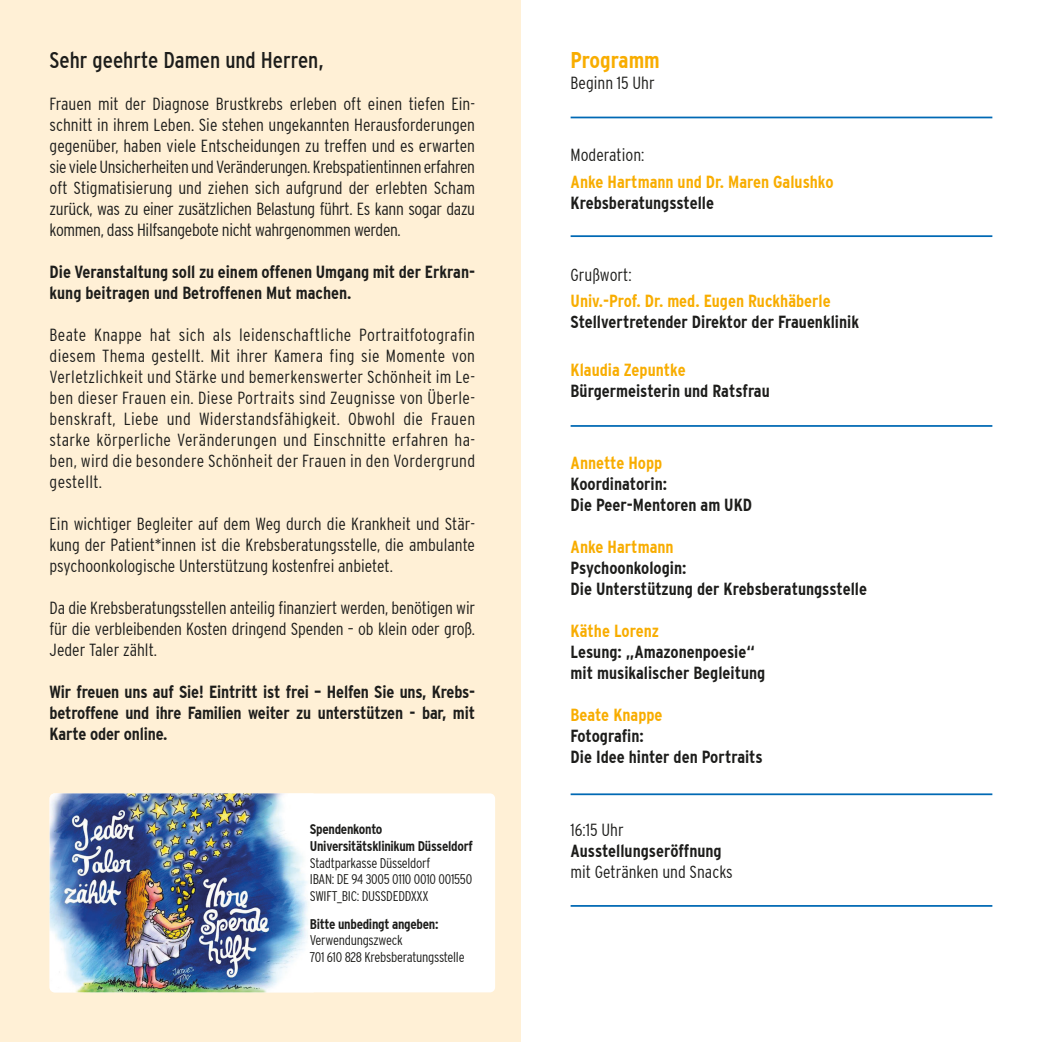
<style>
.page{position:relative;width:1042px;height:1042px;background:#fff}
.page>*{position:absolute;margin:0;border:0;box-sizing:border-box;transform-origin:0 0}
._01_Headline{font:condensed 22.75px "Interstate";color:#1d1d1b}
._01_Headline_gelb{font:700 condensed 22.75px "Interstate";color:#f8ad00}
._04_Fließtext{font:300 condensed 17.5px/21px "Interstate";letter-spacing:-.005em;color:#1d1d1b;text-align:justify}
.Tabelle{font:700 condensed 17.5px/21px "Interstate";color:#1d1d1b}
._04_Fließtext-2{font:700 condensed 17.5px/21px "Interstate";letter-spacing:-.005em;color:#1d1d1b}
.Tabelle-2{font:700 condensed 17.5px/21px "Interstate";color:#f8ad00}
.Tabelle-3{font:300 condensed 17.5px "Interstate";color:#1d1d1b}
._04_Fließtext-3{font:300 condensed 14px "Interstate";letter-spacing:-.02em;color:#1d1d1b}
._04_Fließtext_bold{font:700 condensed 14px "Interstate";letter-spacing:-.02em;color:#1d1d1b}
.s1{color:#1d1d1b}
.s2{font-weight:300;color:#1d1d1b}
.s3{color:#f8ad00}
</style>
<div class="page">
<div style="left:0;top:0;width:521px;height:1042px;background:#fff0d6"></div>
<div style="left:50px;top:793px;width:445px;height:199px;background:#fff;border-radius:5px"></div>
<img style="left:50px;top:793px;width:264px;height:199px">
<hr style="left:570px;top:235px;width:422px;height:2px;background:#0069b4">
<hr style="left:570px;top:425px;width:422px;height:2px;background:#0069b4">
<hr style="left:570px;top:905px;width:422px;height:2px;background:#0069b4">
<hr style="left:570px;top:793px;width:422px;height:2px;background:#0069b4">
<hr style="left:570px;top:117px;width:422px;height:1px;background:#0069b4">
<p class="_01_Headline" style="left:50px;top:47px;width:276px">Sehr geehrte Damen und Herren,</p>
<p class="_04_Fließtext" style="left:50px;top:93px;width:427px">Frauen mit der Diagnose Brustkrebs erleben oft einen tiefen Ein&shy;schnitt in ihrem Leben. Sie stehen ungekannten Herausforderungen gegenüber, haben viele Entscheidungen zu treffen und es erwarten sie viele Unsicherheiten und Veränderungen. Krebspatientinnen erfahren oft Stigmatisierung und ziehen sich aufgrund der erlebten Scham zurück, was zu einer zusätzlichen Belastung führt. Es kann sogar dazu kommen, dass Hilfsangebote nicht wahrgenommen werden.</p>
<p class="_04_Fließtext-2" style="left:50px;top:261px;width:427px">Die Veranstaltung soll zu einem offenen Umgang mit der Erkran&shy;kung beitragen und Betroffenen Mut machen.</p>
<p class="_04_Fließtext" style="left:50px;top:324px;width:427px">Beate Knappe hat sich als leidenschaftliche Portraitfotografin diesem Thema gestellt. Mit ihrer Kamera fing sie Momente von Verletzlichkeit und Stärke und bemerkenswerter Schönheit im Le&shy;ben dieser Frauen ein. Diese Portraits sind Zeugnisse von Überle&shy;benskraft, Liebe und Widerstandsfähigkeit. Obwohl die Frauen starke körperliche Veränderungen und Einschnitte erfahren ha&shy;ben, wird die besondere Schönheit der Frauen in den Vordergrund gestellt.</p>
<p class="_04_Fließtext" style="left:50px;top:513px;width:427px">Ein wichtiger Begleiter auf dem Weg durch die Krankheit und Stär&shy;kung der Patient*innen ist die Krebsberatungsstelle, die ambulante psychoonkologische Unterstützung kostenfrei anbietet.</p>
<p class="_04_Fließtext" style="left:50px;top:597px;width:427px">Da die Krebsberatungsstellen anteilig finanziert werden, benötigen wir für die verbleibenden Kosten dringend Spenden – ob klein oder groß.<br>Jeder Taler zählt.</p>
<p class="_04_Fließtext-2" style="left:50px;top:681px;width:427px;text-align:justify">Wir freuen uns auf Sie! Eintritt ist frei – Helfen Sie uns, Krebs&shy;betroffene und ihre Familien weiter zu unterstützen - bar, mit Karte oder online.</p>
<p class="_04_Fließtext_bold" style="left:310px;top:821px;width:74px">Spendenkonto</p>
<p class="_04_Fließtext_bold" style="left:310px;top:838px;width:165px">Universitätsklinikum Düsseldorf</p>
<p class="_04_Fließtext-3" style="left:310px;top:855px;width:122px">Stadtparkasse Düsseldorf</p>
<p class="_04_Fließtext-3" style="left:310px;top:871px;width:164px">IBAN: DE 94 3005 0110 0010 001550</p>
<p class="_04_Fließtext-3" style="left:310px;top:888px;width:120px">SWIFT_BIC: DUSSDEDDXXX</p>
<p class="_04_Fließtext_bold" style="left:310px;top:916px;width:130px">Bitte unbedingt angeben:</p>
<p class="_04_Fließtext-3" style="left:310px;top:932px;width:94px">Verwendungszweck</p>
<p class="_04_Fließtext-3" style="left:310px;top:949px;width:156px">701 610 828 Krebsberatungsstelle</p>
<p class="_01_Headline_gelb" style="left:570px;top:47px;width:91px">Programm</p>
<p class="Tabelle-3" style="left:570px;top:73px;width:86px">Beginn 15 Uhr</p>
<p class="Tabelle-3" style="left:570px;top:145px;width:75px">Moderation:</p>
<p class="Tabelle-2" style="left:570px;top:171px;width:264px">Anke Hartmann und Dr. Maren Galushko<br><span class="s1">Krebsberatungsstelle</span></p>
<p class="Tabelle-2" style="left:570px;top:262px;width:262px;line-height:26.2px"><span class="s2">Grußwort:<br></span>Univ.-Prof. Dr. med. Eugen Ruckhäberle</p>
<p class="Tabelle" style="left:570px;top:311px;width:290px">Stellvertretender Direktor der Frauenklinik</p>
<p class="Tabelle" style="left:570px;top:359px;width:201px"><span class="s3">Klaudia Zepuntke<br></span>Bürgermeisterin und Ratsfrau</p>
<p class="Tabelle" style="left:570px;top:452px;width:183px"><span class="s3">Annette Hopp<br></span>Koordinatorin:<br>Die Peer-Mentoren am UKD</p>
<p class="Tabelle" style="left:570px;top:536px;width:298px"><span class="s3">Anke Hartmann<br></span>Psychoonkologin:<br>Die Unterstützung der Krebsberatungsstelle</p>
<p class="Tabelle" style="left:570px;top:620px;width:196px"><span class="s3">Käthe Lorenz<br></span>Lesung: „Amazonenpoesie“ mit musikalischer Begleitung</p>
<p class="Tabelle-2" style="left:570px;top:704px;width:93px">Beate Knappe</p>
<p class="Tabelle" style="left:570px;top:725px;width:75px">Fotografin:</p>
<p class="Tabelle" style="left:570px;top:746px;width:194px">Die Idee hinter den Portraits</p>
<p class="Tabelle-3" style="left:570px;top:819px;width:55px">16:15 Uhr</p>
<p class="Tabelle" style="left:570px;top:840px;width:153px">Ausstellungseröffnung</p>
<p class="Tabelle-3" style="left:570px;top:861px;width:164px">mit Getränken und Snacks</p>
</div>
